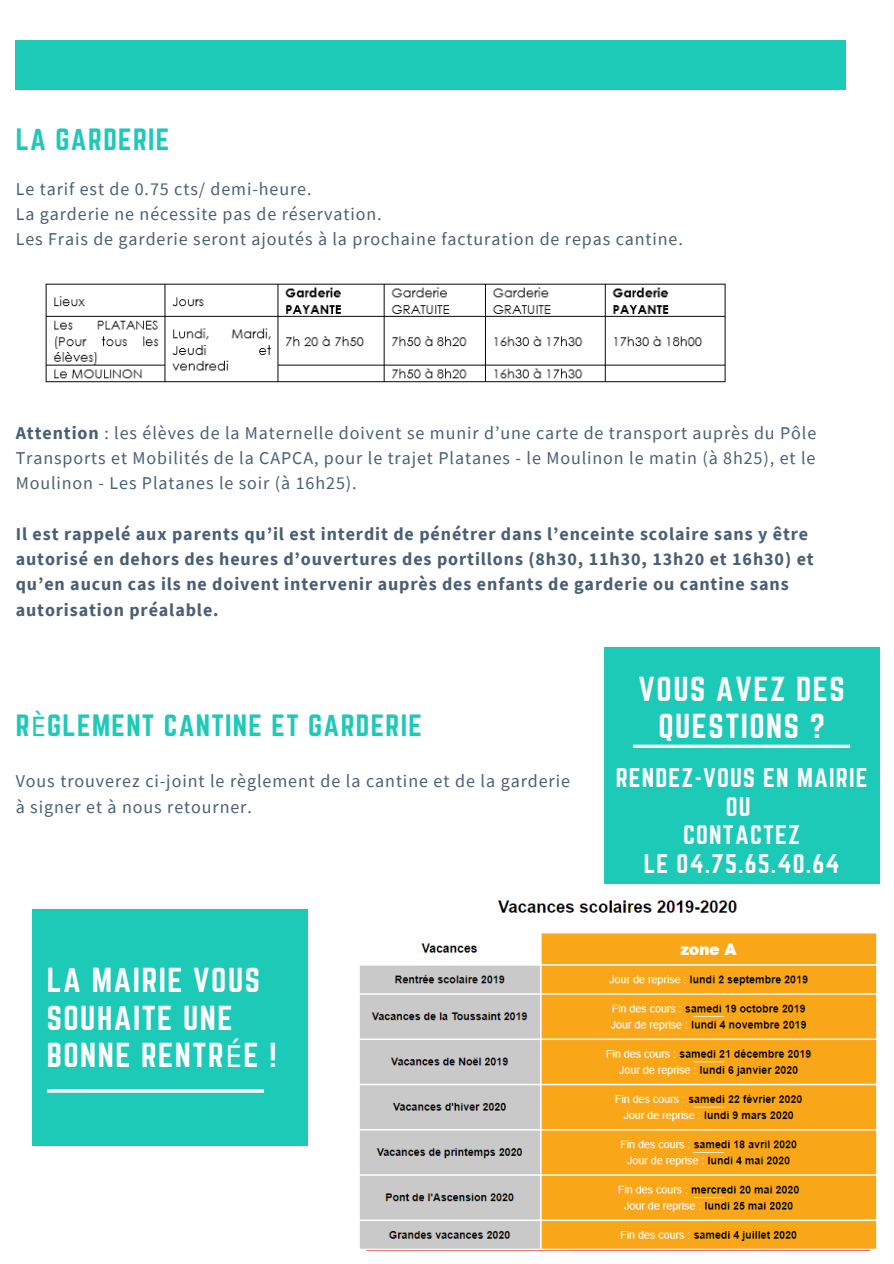
<style>
.page{position:relative;width:894px;height:1264px;background:#fff}
.page>*{position:absolute;margin:0;border:0;box-sizing:border-box;transform-origin:0 0}
.t1{font:30.45px/37.5px "Norwester";letter-spacing:.05em;color:#fff}
.t2{font:27px "Norwester";letter-spacing:.05em;color:#1dc9b7}
.t3{font:23.7px/28.5px "Norwester";letter-spacing:.05em;color:#fff;text-align:center}
.t4{font:18px/25.2px "Source Sans Pro";letter-spacing:.05em;color:#495f74}
.t5{font:700 18px/25.2px "Source Sans Pro";letter-spacing:.05em;color:#495f74}
.s1{font-weight:700}
.s2{font-family:"Noto Sans"}
</style>
<div class="page">
<div style="left:33px;top:909px;width:274px;height:236px;background:#1dc9b7"></div>
<hr style="left:47px;top:1089px;width:217px;height:3px;background:#fff">
<div style="left:604px;top:648px;width:275px;height:235px;background:#1dc9b7"></div>
<svg style="left:633px;top:744px;width:217px;height:4px"></svg>
<img style="left:360px;top:900px;width:517px;height:349px">
<img style="left:45px;top:283px;width:681px;height:100px">
<div style="left:16px;top:40px;width:830px;height:50px;background:#1dc9b7"></div>
<h2 class="t2" style="left:16px;top:126px;width:155px">LA GARDERIE</h2>
<p class="t4" style="left:16px;top:176px;width:668px">Le tarif est de 0.75 cts/ demi-heure.<br>La garderie ne nécessite pas de réservation.<br>Les Frais de garderie seront ajoutés à la prochaine facturation de repas cantine.</p>
<p class="t4" style="left:16px;top:420px;width:801px;text-align:justify"><span class="s1">Attention</span> : les élèves de la Maternelle doivent se munir d’une carte de transport auprès du Pôle Transports et Mobilités de la CAPCA, pour le trajet Platanes - le Moulinon le matin (à 8h25), et le Moulinon - Les Platanes le soir (à 16h25).</p>
<p class="t5" style="left:16px;top:521px;width:799px">Il est rappelé aux parents qu’il est interdit de pénétrer dans l’enceinte scolaire sans y être autorisé en dehors des heures d’ouvertures des portillons (8h30, 11h30, 13h20 et 16h30) et qu’en aucun cas ils ne doivent intervenir auprès des enfants de garderie ou cantine sans autorisation préalable.</p>
<h2 class="t2" style="left:16px;top:712px;width:407px">R<span class="s2">È</span>GLEMENT CANTINE ET GARDERIE</h2>
<p class="t4" style="left:16px;top:767px;width:555px;line-height:26.2px">Vous trouverez ci-joint le règlement de la cantine et de la garderie à signer et à nous retourner.</p>
<h1 class="t1" style="left:47px;top:962px;width:231px">LA MAIRIE VOUS<br>SOUHAITE UNE<br>BONNE RENTR<span class="s2">É</span>E !</h1>
<h1 class="t1" style="left:638px;top:671px;width:208px;text-align:center">VOUS AVEZ DES<br>QUESTIONS ?</h1>
<h3 class="t3" style="left:615px;top:764px;width:253px">RENDEZ-VOUS EN MAIRIE<br>OU<br>CONTACTEZ<br>LE 04.75.65.40.64</h3>
</div>
